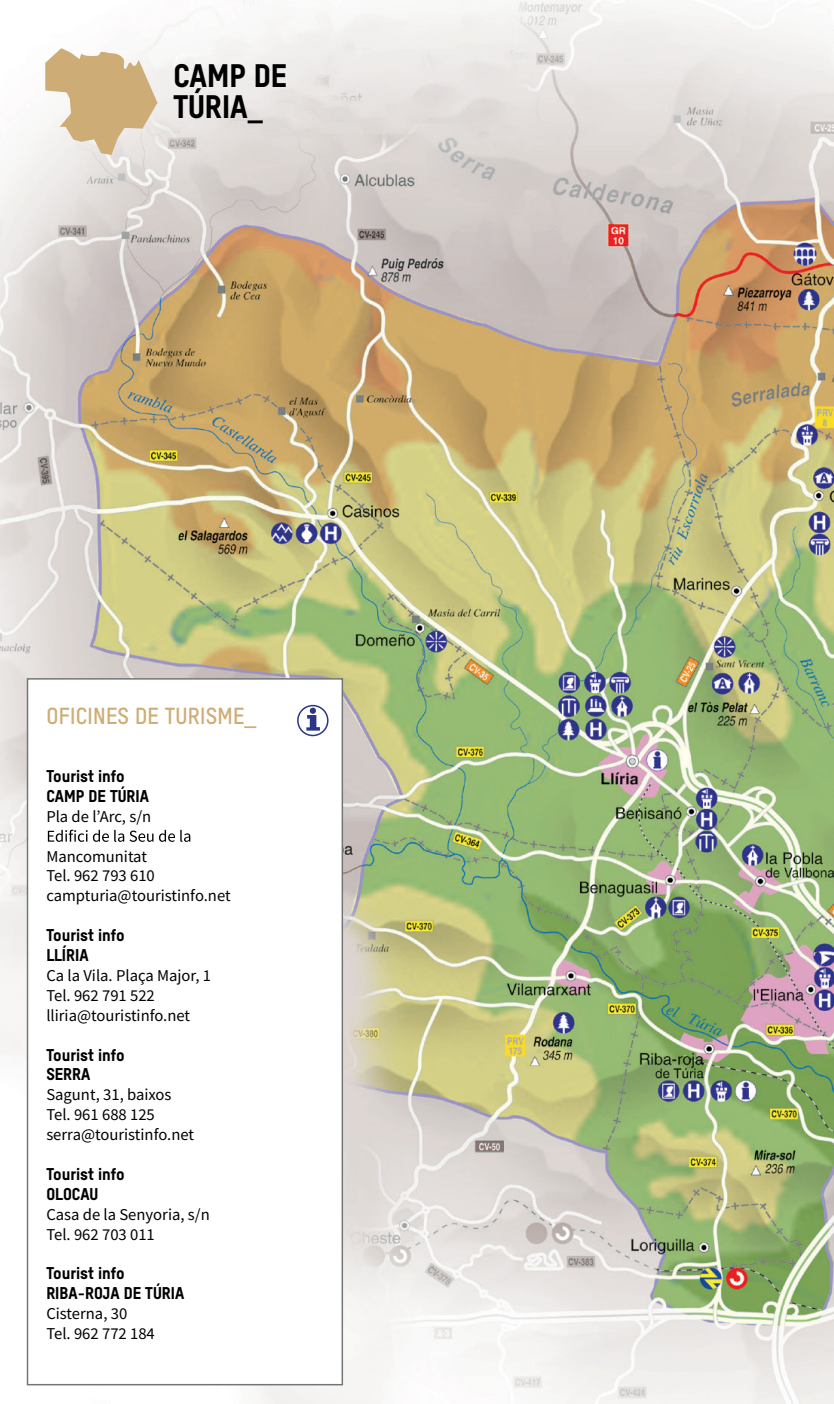
<style>
.page{position:relative;width:834px;height:1404px;background:#fff}
.page>*{position:absolute;margin:0;border:0;box-sizing:border-box;transform-origin:0 0}
.t1{font:31.5px/30px "T Star Pro Heavy";color:#000001}
.t2{font:22.5px "T Star Pro Bold";letter-spacing:.01em;color:#cead76}
.t3{font:16.5px/19.8px "Source Sans Pro";color:#000001}
.t4{font:16.5px/19.8px "T Star Pro Heavy";color:#000001}
.s1{font-size:28.5px}
</style>
<div class="page">
<img style="left:0;top:0;width:833px;height:1403px">
<svg style="left:45px;top:48px;width:112px;height:107px"></svg>
<div style="left:27px;top:678px;width:316px;height:707px;background:#fff;border:1px solid #717576"></div>
<svg style="left:48px;top:829px;width:142px;height:12px"></svg>
<div style="left:297px;top:704px;width:31px;height:32px;border:2px solid #2b358a;border-radius:50%"></div>
<svg style="left:306px;top:707px;width:14px;height:23px"></svg>
<h1 class="t1" style="left:173px;top:58px;width:115px">CAMP DE<br>TÚRIA<span class="s1">_</span></h1>
<h2 class="t2" style="left:47px;top:699px;width:211px">OFICINES DE TURISME_</h2>
<p class="t4" style="left:46px;top:764px;width:104px">Tourist info<br>CAMP DE TÚRIA</p>
<p class="t3" style="left:46px;top:806px;width:106px">Pla de lʼArc, s/n</p>
<p class="t3" style="left:46px;top:846px;width:186px">Mancomunitat<br>Tel. 962 793 610 campturia@touristinfo.net</p>
<p class="t4" style="left:46px;top:923px;width:80px">Tourist info<br>LLÍRIA</p>
<p class="t3" style="left:46px;top:965px;width:166px">Ca la Vila. Plaça Major, 1<br>Tel. 962 791 522 lliria@touristinfo.net</p>
<p class="t4" style="left:46px;top:1043px;width:80px">Tourist info<br>SERRA</p>
<p class="t3" style="left:46px;top:1084px;width:149px">Sagunt, 31, baixos<br>Tel. 961 688 125 serra@touristinfo.net</p>
<p class="t4" style="left:46px;top:1162px;width:80px">Tourist info<br>OLOCAU</p>
<p class="t3" style="left:46px;top:1204px;width:165px">Casa de la Senyoria, s/n<br>Tel. 962 703 011</p>
<p class="t4" style="left:46px;top:1261px;width:139px">Tourist info<br>RIBA-ROJA DE TÚRIA</p>
<p class="t3" style="left:46px;top:1303px;width:110px">Cisterna, 30<br>Tel. 962 772 184</p>
</div>
